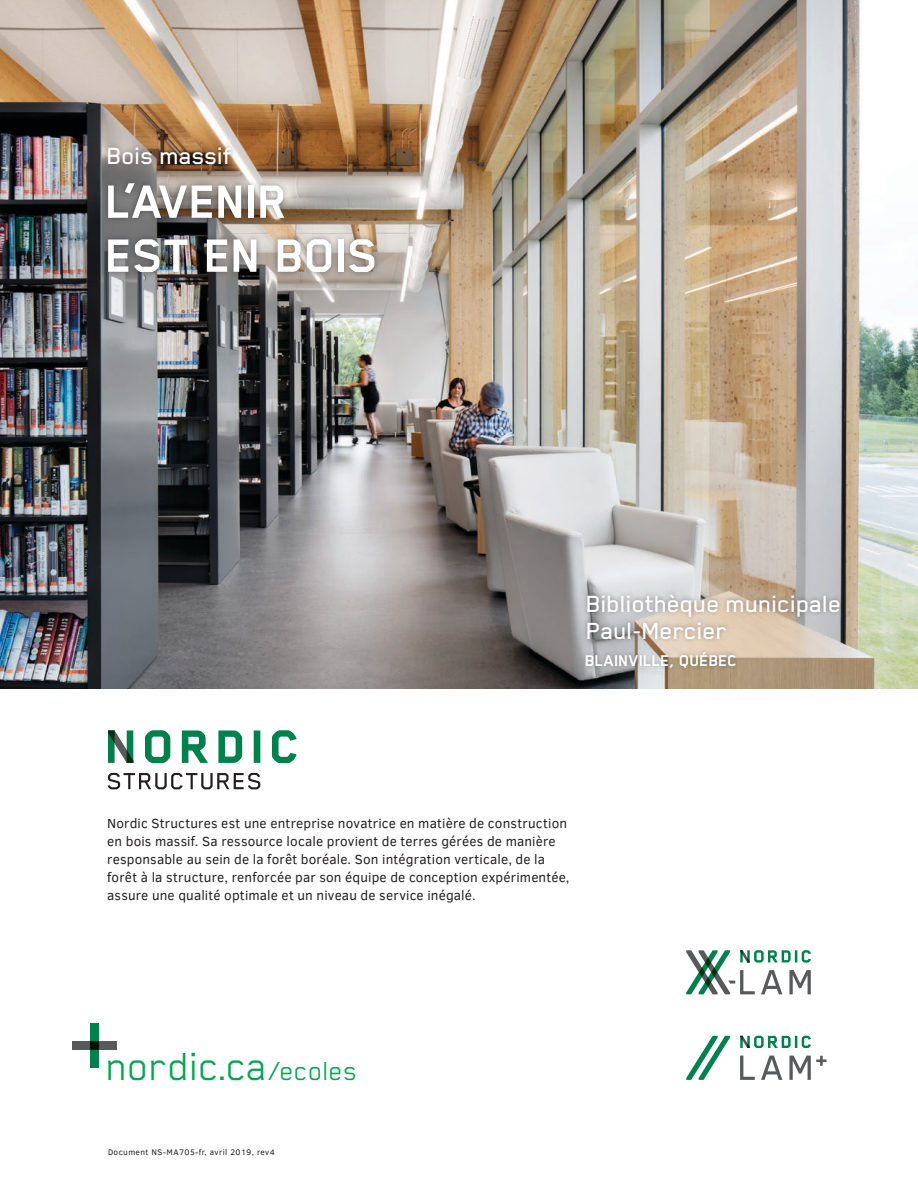
<style>
.page{position:relative;width:918px;height:1188px;background:#fff}
.page>*{position:absolute;margin:0;border:0;box-sizing:border-box;transform-origin:0 0}
.Titres{font:700 54px/54px "Blender Pro";letter-spacing:-.02em;color:#fff}
.t1{font:45px "Blender Pro";color:#00a650}
.t2{font:500 27px/27px "Blender Pro";color:#fff}
.Titres-2{font:700 18px "Blender Pro";letter-spacing:-.005em;color:#fff}
._05-Para{font:13.5px/18px "Clear Sans";letter-spacing:.01em;color:#231f20}
.t3{font:8.25px "Clear Sans";letter-spacing:.05em;color:#231f20}
.s1{font-size:30px}
</style>
<div class="page">
<img style="left:0;top:0;width:918px;height:688px">
<svg style="left:740px;top:1036px;width:71px;height:12px"></svg>
<svg style="left:686px;top:1036px;width:44px;height:44px"></svg>
<svg style="left:740px;top:1056px;width:87px;height:24px"></svg>
<svg style="left:686px;top:950px;width:125px;height:44px"></svg>
<div style="left:90px;top:1023px;width:9px;height:45px;background:#00804d"></div>
<div style="left:72px;top:1041px;width:45px;height:9px;background:#58595b"></div>
<div style="left:90px;top:1041px;width:9px;height:9px;background:#001106"></div>
<svg style="left:108px;top:730px;width:189px;height:33px"></svg>
<svg style="left:108px;top:773px;width:152px;height:16px"></svg>
<div style="left:101px;top:141px;width:280px;height:138px;background:#231f20;opacity:.5"></div>
<div style="left:580px;top:590px;width:264px;height:82px;background:#231f20;opacity:.4"></div>
<p class="t2" style="left:107px;top:141px;width:127px">Bois massif</p>
<p class="Titres" style="left:106px;top:174px;width:275px">L’AVENIR<br>EST EN BOIS</p>
<p class="t2" style="left:586px;top:590px;width:257px">Bibliothèque municipale<br>Paul-Mercier</p>
<p class="Titres-2" style="left:585px;top:651px;width:154px">BLAINVILLE, QUÉBEC</p>
<p class="_05-Para" style="left:107px;top:814px;width:464px">Nordic Structures est une entreprise novatrice en matière de construction en bois massif. Sa ressource locale provient de terres gérées de manière responsable au sein de la forêt boréale. Son intégration verticale, de la forêt à la structure, renforcée par son équipe de conception expérimentée, assure une qualité optimale et un niveau de service inégalé.</p>
<p class="t1" style="left:106px;top:1042px;width:253px">nordic.ca<span class="s1">/ecoles</span></p>
<p class="t3" style="left:108px;top:1147px;width:168px">Document NS-MA705-fr, avril 2019, rev4</p>
</div>
